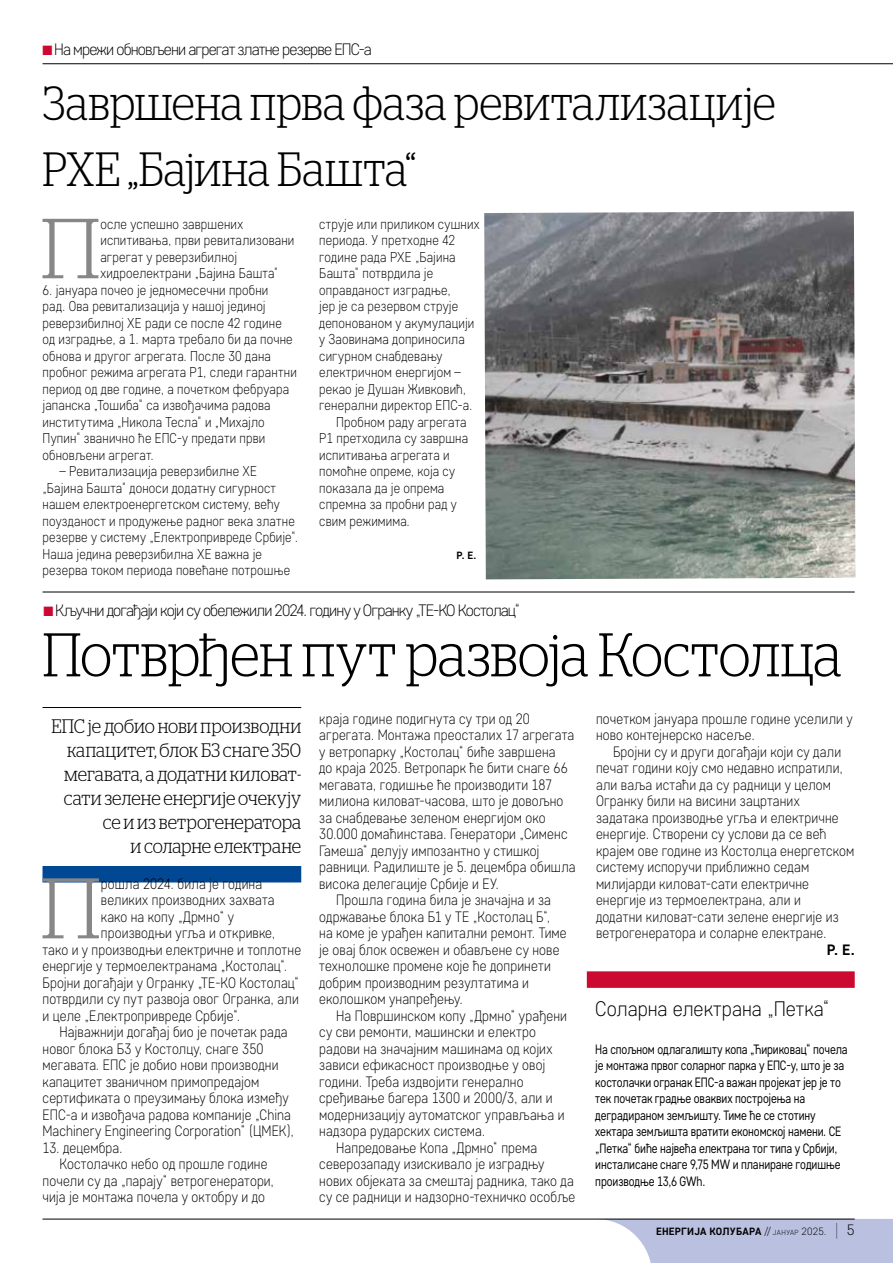
<style>
.page{position:relative;width:893px;height:1263px;background:#fff}
.page>*{position:absolute;margin:0;border:0;box-sizing:border-box;transform-origin:0 0}
.t1{font:300 85.65px "Stag LC";color:#878787}
.t2{font:300 84.9px "Stag LC";color:#878787}
.t3{font:300 61.5px "Stag LC";letter-spacing:-.005em;color:#000;scale:.9 1}
.t4{font:300 48px/66px "Stag LC";color:#000;scale:.9 1}
.t5{font:300 21px "Core Sans D25";color:#000;scale:.95 1}
.t6{font:300 19.5px/24px "Stag LC";color:#000;text-align:right;scale:.9 1}
.t7{font:300 16.5px "Core Sans D25";letter-spacing:-.055em;color:#000}
.t8{font:300 15px/16.5px "Core Sans D25";letter-spacing:.01em;color:#000;scale:.9 1}
.t9{font:700 15px "Core Sans D55";color:#000}
.t10{font:300 14.25px/16.5px "Core Sans D25";letter-spacing:.015em;color:#000;scale:.9 1}
.t11{font:13.5px/16.5px "Core Sans D35";letter-spacing:-.01em;color:#000;scale:.85 1}
.t12{font:700 10.5px "Core Sans D55";letter-spacing:.02em;color:#000}
.s1{color:#cc0931}
.s2{font-family:"Core Sans D25";font-weight:300}
.s3{font-family:"Core Sans D25";font-weight:300;font-size:7.35px}
.s4{font-family:"Core Sans D15";font-weight:100;font-size:18px}
.s5{font-family:"Core Sans D25";font-weight:300;font-size:15px}
</style>
<div class="page">
<svg style="left:607px;top:1219px;width:286px;height:44px;background:#c1c6e3"></svg>
<hr style="left:43px;top:1219px;width:812px;height:1px;background:#000">
<hr style="left:43px;top:63px;width:850px;height:1px;background:#000">
<hr style="left:43px;top:707px;width:258px;height:1px;background:#000">
<div style="left:43px;top:866px;width:258px;height:16px;background:#004893"></div>
<div style="left:587px;top:971px;width:268px;height:17px;background:#cc0931"></div>
<img style="left:484px;top:211px;width:371px;height:368px">
<hr style="left:43px;top:592px;width:812px;height:1px;background:#000">
<p class="t7" style="left:43px;top:39px;width:331px"><span class="s1">■</span> На мрежи обновљени агрегат златне резерве ЕПС-а</p>
<h3 class="t4" style="left:43px;top:66px;width:816px">Завршена прва фаза ревитализације<br>РХЕ „Бајина Башта“</h3>
<h2 class="t2" style="left:41px;top:187px;width:61px">П</h2>
<p class="t10" style="left:100px;top:215px;width:217px">осле успешно завршених испитивања, први ревитализовани агрегат у реверзибилној хидроелектрани „Бајина Башта“</p>
<p class="t10" style="left:43px;top:281px;width:284px">6. јануара почео је једномесечни пробни<br>рад. Ова ревитализација у нашој јединој реверзибилној ХЕ ради се после 42 године од изградње, а 1. марта требало би да почне обнова и другог агрегата. После 30 дана пробног режима агрегата Р1, следи гарантни период од две године, а почетком фебруара јапанска „Тошиба“ са извођачима радова институтима „Никола Тесла“ и „Михајло Пупин“ званично ће ЕПС-у предати први обновљени агрегат.</p>
<p class="t10" style="left:43px;top:463px;width:285px;text-indent:17px">– Ревитализација реверзибилне ХЕ „Бајина Башта“ доноси додатну сигурност нашем електроенергетском систему, већу поузданост и продужење радног века златне резерве у систему „Електропривреде Србије“.<br>Наша једина реверзибилна ХЕ важна је резерва током периода повећане потрошње</p>
<p class="t10" style="left:319px;top:215px;width:180px">струје или приликом сушних</p>
<p class="t10" style="left:319px;top:232px;width:153px">периода. У претходне 42</p>
<p class="t10" style="left:319px;top:248px;width:153px">године рада РХЕ „Бајина</p>
<p class="t10" style="left:319px;top:265px;width:128px">Башта“ потврдила је</p>
<p class="t10" style="left:319px;top:281px;width:148px">оправданост изградње,</p>
<p class="t10" style="left:319px;top:298px;width:156px">јер је са резервом струје</p>
<p class="t10" style="left:319px;top:314px;width:174px">депонованом у акумулацији</p>
<p class="t10" style="left:319px;top:331px;width:163px">у Заовинама доприносила</p>
<p class="t10" style="left:319px;top:347px;width:138px">сигурном снабдевању</p>
<p class="t10" style="left:319px;top:364px;width:159px">електричном енергијом –</p>
<p class="t10" style="left:319px;top:380px;width:165px">рекао је Душан Живковић,</p>
<p class="t10" style="left:319px;top:397px;width:172px">генерални директор ЕПС-a.</p>
<p class="t10" style="left:336px;top:413px;width:146px">Пробном раду агрегата</p>
<p class="t10" style="left:319px;top:430px;width:167px">Р1 претходила су завршна</p>
<p class="t10" style="left:319px;top:446px;width:146px">испитивања агрегата и</p>
<p class="t10" style="left:319px;top:463px;width:152px">помоћне опреме, која су</p>
<p class="t10" style="left:319px;top:479px;width:141px">показала да је опрема</p>
<p class="t10" style="left:319px;top:496px;width:154px">спремна за пробни рад у</p>
<p class="t10" style="left:319px;top:512px;width:102px">свим режимима.</p>
<p class="t12" style="left:456px;top:548px;width:21px">Р. Е.</p>
<p class="t7" style="left:44px;top:600px;width:478px"><span class="s1">■</span> Кључни догађаји који су обележили 2024. годину у Огранку „ТЕ-КО Костолац“</p>
<h3 class="t3" style="left:43px;top:610px;width:890px">Потврђен пут развоја Костолца</h3>
<h3 class="t6" style="left:51px;top:712px;width:279px">ЕПС је добио нови производни капацитет, блок Б3 снаге 350 мегавата, а додатни киловат&shy;сати зелене енергије очекују се и из ветрогенератора<br>и соларне електране</h3>
<h1 class="t1" style="left:41px;top:846px;width:62px">П</h1>
<p class="t8" style="left:101px;top:875px;width:181px">рошла 2024. била је година</p>
<p class="t8" style="left:101px;top:891px;width:195px">великих производних захвата</p>
<p class="t8" style="left:101px;top:908px;width:149px">како на копу „Дрмно“ у</p>
<p class="t8" style="left:101px;top:924px;width:195px">производњи угља и откривке,</p>
<p class="t8" style="left:43px;top:941px;width:289px">тако и у производњи електричне и топлотне</p>
<p class="t8" style="left:43px;top:957px;width:274px">енергије у термоелектранама „Костолац“.</p>
<p class="t8" style="left:43px;top:974px;width:287px">Бројни догађаји у Огранку „ТЕ-КО Костолац“</p>
<p class="t8" style="left:43px;top:990px;width:286px">потврдили су пут развоја овог Огранка, али</p>
<p class="t8" style="left:43px;top:1007px;width:221px">и целе „Електропривреде Србије“.</p>
<p class="t8" style="left:60px;top:1023px;width:255px">Најважнији догађај био је почетак рада</p>
<p class="t8" style="left:43px;top:1040px;width:247px">новог блока Б3 у Костолцу, снаге 350</p>
<p class="t8" style="left:43px;top:1056px;width:264px">мегавата. ЕПС је добио нови производни</p>
<p class="t8" style="left:43px;top:1073px;width:242px">капацитет званичном примопредајом</p>
<p class="t8" style="left:43px;top:1089px;width:275px">сертификата о преузимању блока између</p>
<p class="t8" style="left:43px;top:1106px;width:277px">ЕПС-а и извођача радова компаније „China</p>
<p class="t8" style="left:43px;top:1122px;width:281px">Machinery Engineering Corporation“ (ЦМЕК),</p>
<p class="t8" style="left:43px;top:1139px;width:90px">13. децембра.</p>
<p class="t8" style="left:60px;top:1155px;width:233px">Костолачко небо од прошле године</p>
<p class="t8" style="left:43px;top:1172px;width:259px">почели су да „парају“ ветрогенератори,</p>
<p class="t8" style="left:43px;top:1188px;width:249px">чија је монтажа почела у октобру и до</p>
<p class="t8" style="left:319px;top:710px;width:235px">краја године подигнута су три од 20</p>
<p class="t8" style="left:319px;top:726px;width:285px">агрегата. Монтажа преосталих 17 агрегата</p>
<p class="t8" style="left:319px;top:743px;width:264px">у ветропарку „Костолац“ биће завршена</p>
<p class="t8" style="left:319px;top:759px;width:278px">до краја 2025. Ветропарк ће бити снаге 66</p>
<p class="t8" style="left:319px;top:776px;width:260px">мегавата, годишње ће производити 187</p>
<p class="t8" style="left:319px;top:792px;width:273px">милиона киловат-часова, што је довољно</p>
<p class="t8" style="left:319px;top:809px;width:253px">за снабдевање зеленом енергијом око</p>
<p class="t8" style="left:319px;top:825px;width:277px">30.000 домаћинстава. Генератори „Сименс</p>
<p class="t8" style="left:319px;top:842px;width:246px">Гамеша“ делују импозантно у стишкој</p>
<p class="t8" style="left:319px;top:858px;width:286px">равници. Радилиште је 5. децембра обишла</p>
<p class="t8" style="left:319px;top:875px;width:201px">висока делегације Србије и ЕУ.</p>
<p class="t8" style="left:336px;top:891px;width:240px">Прошла година била је значајна и за</p>
<p class="t8" style="left:319px;top:908px;width:258px">одржавање блока Б1 у ТЕ „Костолац Б“,</p>
<p class="t8" style="left:319px;top:924px;width:277px">на коме је урађен капитални ремонт. Тиме</p>
<p class="t8" style="left:319px;top:941px;width:268px">је овај блок освежен и обављене су нове</p>
<p class="t8" style="left:319px;top:957px;width:259px">технолошке промене које ће допринети</p>
<p class="t8" style="left:319px;top:974px;width:235px">добрим производним резултатима и</p>
<p class="t8" style="left:319px;top:990px;width:161px">еколошком унапређењу.</p>
<p class="t8" style="left:336px;top:1007px;width:258px">На Површинском копу „Дрмно“ урађени</p>
<p class="t8" style="left:319px;top:1023px;width:242px">су сви ремонти, машински и електро</p>
<p class="t8" style="left:319px;top:1040px;width:261px">радови на значајним машинама од којих</p>
<p class="t8" style="left:319px;top:1056px;width:253px">зависи ефикасност производње у овој</p>
<p class="t8" style="left:319px;top:1073px;width:228px">години. Треба издвојити генерално</p>
<p class="t8" style="left:319px;top:1089px;width:261px">сређивање багера 1300 и 2000/3, али и</p>
<p class="t8" style="left:319px;top:1106px;width:274px">модернизацију аутоматског управљања и</p>
<p class="t8" style="left:319px;top:1122px;width:186px">надзора рударских система.</p>
<p class="t8" style="left:336px;top:1139px;width:225px">Напредовање Копа „Дрмно“ према</p>
<p class="t8" style="left:319px;top:1155px;width:252px">северозападу изискивало је изградњу</p>
<p class="t8" style="left:319px;top:1172px;width:284px">нових објеката за смештај радника, тако да</p>
<p class="t8" style="left:319px;top:1188px;width:286px">су се радници и надзорно-техничко особље</p>
<p class="t8" style="left:596px;top:710px;width:287px">почетком јануара прошле године уселили у ново контејнерско насеље.</p>
<p class="t8" style="left:596px;top:743px;width:289px;text-indent:17px">Бројни су и други догађаји који су дали печат години коју смо недавно испратили, али ваља истаћи да су радници у целом Огранку били на висини зацртаних задатака производње угља и електричне енергије. Створени су услови да се већ крајем ове године из Костолца енергетском систему испоручи приближно седам милијарди киловат-сати електричне енергије из термоелектрана, али и<br>додатни киловат-сати зелене енергије из ветрогенератора и соларне електране.</p>
<p class="t9" style="left:827px;top:940px;width:29px">Р. Е.</p>
<h3 class="t5" style="left:595px;top:995px;width:248px">Соларна електрана „Петка“</h3>
<p class="t11" style="left:595px;top:1040px;width:298px">На спољном одлагалишту копа „Ћириковац“ почела је монтажа првог соларног парка у ЕПС-у, што је за костолачки огранак ЕПС-а важан пројекат јер је то тек почетак градње оваквих постројења на деградираном земљишту. Тиме ће се стотину хектара земљишта вратити економској намени. СЕ „Петка“ биће највећа електрана тог типа у Србији, инсталисане снаге 9,75 МW и планиране годишње производње 13,6 GWh.</p>
<p class="t12" style="left:656px;top:1225px;width:200px">ЕНЕРГИЈА КОЛУБАРА <span class="s2">//</span> <span class="s3">јануар</span> <span class="s2">2025.</span> <span class="s4">|</span> <span class="s5">5</span></p>
</div>
